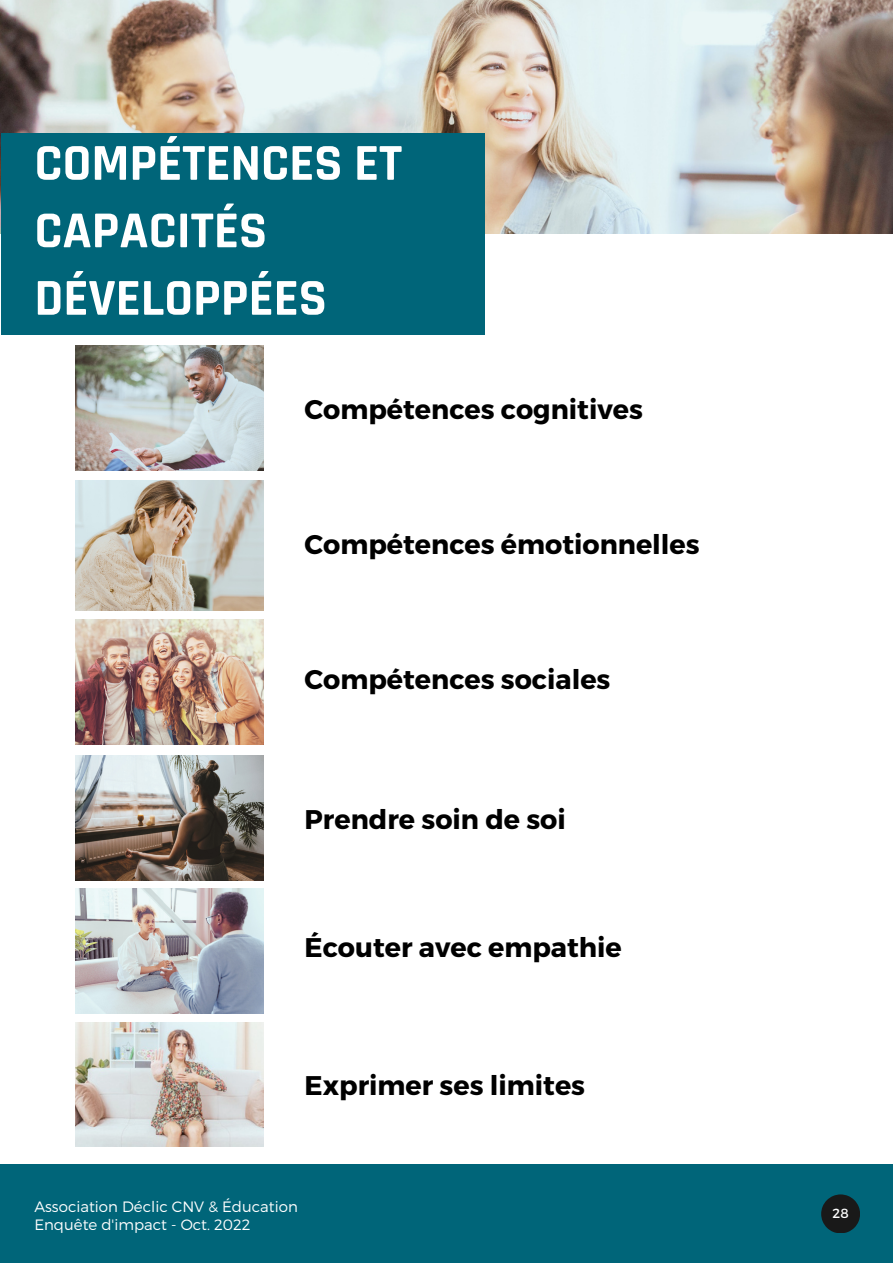
<style>
.page{position:relative;width:893px;height:1264px;background:#fff}
.page>*{position:absolute;margin:0;border:0;box-sizing:border-box;transform-origin:0 0}
.t1{font:700 52.35px/67.5px "Rajdhani";color:#fff}
.t2{font:700 27px "Montserrat";color:#000}
.t3{font:300 15px "Montserrat";color:#fff}
.t4{font:13.2px "Montserrat";color:#fff}
</style>
<div class="page">
<img style="left:0;top:0;width:892px;height:234px">
<div style="left:1px;top:133px;width:483px;height:201px;background:#006579"></div>
<img style="left:76px;top:345px;width:187px;height:125px">
<img style="left:75px;top:481px;width:188px;height:129px">
<img style="left:76px;top:1022px;width:187px;height:124px">
<img style="left:76px;top:620px;width:187px;height:124px">
<div style="left:0;top:1164px;width:892px;height:98px;background:#006579"></div>
<svg style="left:821px;top:1194px;width:39px;height:39px"></svg>
<img style="left:76px;top:888px;width:187px;height:125px">
<img style="left:76px;top:755px;width:187px;height:125px">
<p class="t1" style="left:34px;top:131px;width:369px">COMPÉTENCES ET<br>CAPACITÉS<br>DÉVELOPPÉES</p>
<p class="t2" style="left:304px;top:392px;width:340px">Compétences cognitives</p>
<p class="t2" style="left:304px;top:527px;width:396px">Compétences émotionnelles</p>
<p class="t2" style="left:304px;top:662px;width:307px">Compétences sociales</p>
<p class="t2" style="left:304px;top:801px;width:263px">Prendre soin de soi</p>
<p class="t2" style="left:304px;top:930px;width:318px">Écouter avec empathie</p>
<p class="t2" style="left:304px;top:1068px;width:282px">Exprimer ses limites</p>
<p class="t3" style="left:34px;top:1197px;width:265px">Association Déclic CNV &amp; Éducation</p>
<p class="t3" style="left:34px;top:1215px;width:218px">Enquête d'impact - Oct. 2022</p>
<p class="t4" style="left:832px;top:1204px;width:18px">28</p>
</div>
